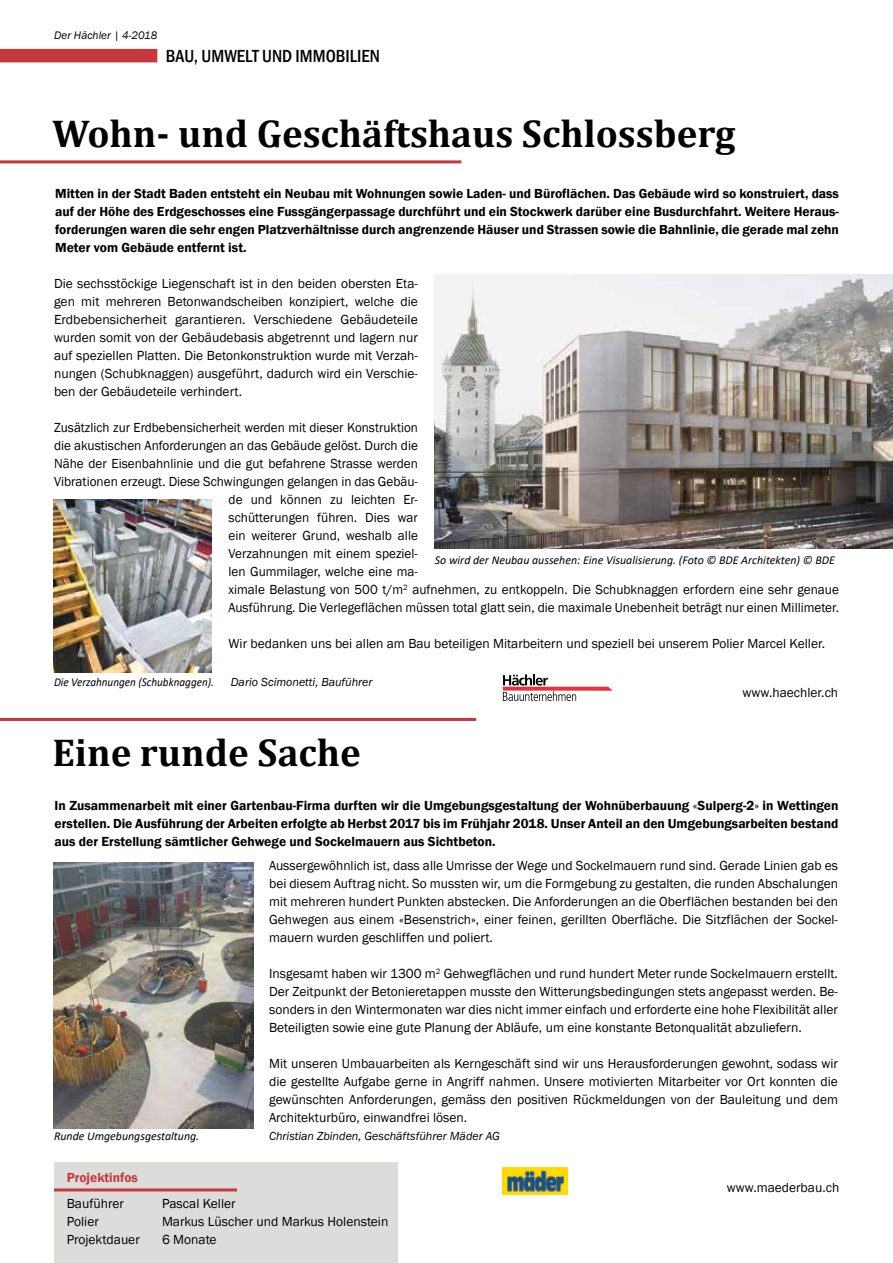
<style>
.page{position:relative;width:893px;height:1263px;background:#fff}
.page>*{position:absolute;margin:0;border:0;box-sizing:border-box;transform-origin:0 0}
.t1{font:700 39px "Cambria";color:#000}
.t2{font:500 condensed 18px "Franklin Gothic";color:#000}
.t3{font:13.5px/18px "Franklin Gothic";color:#000;text-align:justify}
.t4{font:600 13.5px/18px "Franklin Gothic";color:#000;text-align:justify}
.t5{font:600 13.5px "Franklin Gothic";color:#c8373b}
.t6{font:italic 12px "Calibri";color:#000}
.t7{font:italic 12px "Franklin Gothic";color:#000}
.t8{font:italic 12px "Calibri";color:#000;scale:.93 1}
.t9{font:italic 11.25px "Franklin Gothic";color:#000}
.s1{font-weight:400}
</style>
<div class="page">
<div style="left:0;top:49px;width:157px;height:13px;background:#c8373b"></div>
<img style="left:502px;top:1168px;width:66px;height:27px">
<img style="left:54px;top:862px;width:200px;height:267px">
<div style="left:54px;top:1162px;width:344px;height:101px;background:#dcdcdb"></div>
<hr style="left:54px;top:1188px;width:183px;height:3px;background:#c8373b">
<hr style="left:0;top:160px;width:461px;height:3px;background:#c8373b">
<img style="left:435px;top:274px;width:458px;height:275px">
<svg style="left:503px;top:674px;width:110px;height:27px"></svg>
<img style="left:54px;top:500px;width:158px;height:173px">
<hr style="left:0;top:718px;width:476px;height:3px;background:#c8373b">
<p class="t9" style="left:54px;top:29px;width:105px">Der Hächler | 4-2018</p>
<h2 class="t2" style="left:166px;top:44px;width:216px">BAU, UMWELT UND IMMOBILIEN</h2>
<h1 class="t1" style="left:52px;top:106px;width:685px">Wohn- und Geschäftshaus Schlossberg</h1>
<p class="t4" style="left:55px;top:185px;width:785px">Mitten in der Stadt Baden entsteht ein Neubau mit Wohnungen sowie Laden- und Büroflächen. Das Gebäude wird so konstruiert, dass auf der Höhe des Erdgeschosses eine Fussgängerpassage durchführt und ein Stockwerk darüber eine Busdurchfahrt. Weitere Heraus&shy;forderungen waren die sehr engen Platzverhältnisse durch angrenzende Häuser und Strassen sowie die Bahnlinie, die gerade mal zehn Meter vom Gebäude entfernt ist.</p>
<p class="t3" style="left:54px;top:275px;width:365px">Die sechsstöckige Liegenschaft ist in den beiden obersten Eta&shy;gen mit mehreren Betonwandscheiben konzipiert, welche die Erdbebensicherheit garantieren. Verschiedene Gebäudeteile wurden somit von der Gebäudebasis abgetrennt und lagern nur auf speziellen Platten. Die Betonkonstruktion wurde mit Verzah&shy;nungen (Schubknaggen) ausgeführt, dadurch wird ein Verschie&shy;ben der Gebäudeteile verhindert.</p>
<p class="t3" style="left:54px;top:419px;width:365px">Zusätzlich zur Erdbebensicherheit werden mit dieser Konstruktion</p>
<p class="t3" style="left:54px;top:437px;width:365px">die akustischen Anforderungen an das Gebäude gelöst. Durch die</p>
<p class="t3" style="left:54px;top:455px;width:365px">Nähe der Eisenbahnlinie und die gut befahrene Strasse werden</p>
<p class="t3" style="left:54px;top:473px;width:365px">Vibrationen erzeugt. Diese Schwingungen gelangen in das Gebäu-</p>
<p class="t3" style="left:229px;top:491px;width:191px">de und können zu leichten Er-</p>
<p class="t3" style="left:229px;top:509px;width:191px">schütterungen führen. Dies war</p>
<p class="t3" style="left:229px;top:527px;width:191px">ein weiterer Grund, weshalb alle</p>
<p class="t3" style="left:229px;top:545px;width:191px">Verzahnungen mit einem speziel-</p>
<p class="t3" style="left:229px;top:563px;width:191px">len Gummilager, welche eine ma-</p>
<p class="t3" style="left:229px;top:581px;width:612px">ximale Belastung von 500 t/m<sup>2</sup> aufnehmen, zu entkoppeln. Die Schubknaggen erfordern eine sehr genaue</p>
<p class="t3" style="left:229px;top:599px;width:612px">Ausführung. Die Verlegeflächen müssen total glatt sein, die maximale Unebenheit beträgt nur einen Millimeter.</p>
<p class="t3" style="left:229px;top:635px;width:598px">Wir bedanken uns bei allen am Bau beteiligen Mitarbeitern und speziell bei unserem Polier Marcel Keller.</p>
<p class="t7" style="left:231px;top:675px;width:143px">Dario Scimonetti, Bauführer</p>
<p class="t6" style="left:435px;top:551px;width:401px">So wird der Neubau aussehen: Eine Visualisierung. (Foto © BDE Architekten) © BDE</p>
<p class="t8" style="left:54px;top:674px;width:174px">Die Verzahnungen (Schubknaggen).</p>
<p class="t3" style="left:743px;top:684px;width:97px">www.haechler.ch</p>
<h1 class="t1" style="left:52px;top:725px;width:310px">Eine runde Sache</h1>
<p class="t4" style="left:55px;top:797px;width:785px">In Zusammenarbeit mit einer Gartenbau-Firma durften wir die Umgebungsgestaltung der Wohnüberbauung <span class="s1">«</span>Sulperg-2<span class="s1">»</span> in Wettingen erstellen. Die Ausführung der Arbeiten erfolgte ab Herbst 2017 bis im Frühjahr 2018. Unser Anteil an den Umgebungsarbeiten bestand aus der Erstellung sämtlicher Gehwege und Sockelmauern aus Sichtbeton.</p>
<p class="t3" style="left:269px;top:857px;width:570px">Aussergewöhnlich ist, dass alle Umrisse der Wege und Sockelmauern rund sind. Gerade Linien gab es bei diesem Auftrag nicht. So mussten wir, um die Formgebung zu gestalten, die runden Abschalungen mit mehreren hundert Punkten abstecken. Die Anforderungen an die Oberflächen bestanden bei den Gehwegen aus einem «Besenstrich», einer feinen, gerillten Oberfläche. Die Sitzflächen der Sockel&shy;mauern wurden geschliffen und poliert.</p>
<p class="t3" style="left:269px;top:965px;width:570px">Insgesamt haben wir 1300 m<sup>2</sup> Gehwegflächen und rund hundert Meter runde Sockelmauern erstellt.<br>Der Zeitpunkt der Betonieretappen musste den Witterungsbedingungen stets angepasst werden. Be&shy;sonders in den Wintermonaten war dies nicht immer einfach und erforderte eine hohe Flexibilität aller Beteiligten sowie eine gute Planung der Abläufe, um eine konstante Betonqualität abzuliefern.</p>
<p class="t3" style="left:269px;top:1055px;width:570px">Mit unseren Umbauarbeiten als Kerngeschäft sind wir uns Herausforderungen gewohnt, sodass wir die gestellte Aufgabe gerne in Angriff nahmen. Unsere motivierten Mitarbeiter vor Ort konnten die gewünschten Anforderungen, gemäss den positiven Rückmeldungen von der Bauleitung und dem Architekturbüro, einwandfrei lösen.</p>
<p class="t7" style="left:269px;top:1128px;width:232px">Christian Zbinden, Geschäftsführer Mäder AG</p>
<p class="t6" style="left:54px;top:1128px;width:147px">Runde Umgebungsgestaltung.</p>
<p class="t5" style="left:67px;top:1169px;width:73px">Projektinfos</p>
<p class="t3" style="left:67px;top:1195px;width:59px">Bauführer</p>
<p class="t3" style="left:162px;top:1195px;width:75px">Pascal Keller</p>
<p class="t3" style="left:67px;top:1213px;width:34px">Polier</p>
<p class="t3" style="left:162px;top:1213px;width:228px">Markus Lüscher und Markus Holenstein</p>
<p class="t3" style="left:67px;top:1231px;width:75px">Projektdauer</p>
<p class="t3" style="left:162px;top:1231px;width:56px">6 Monate</p>
<p class="t3" style="left:727px;top:1178px;width:114px">www.maederbau.ch</p>
</div>
